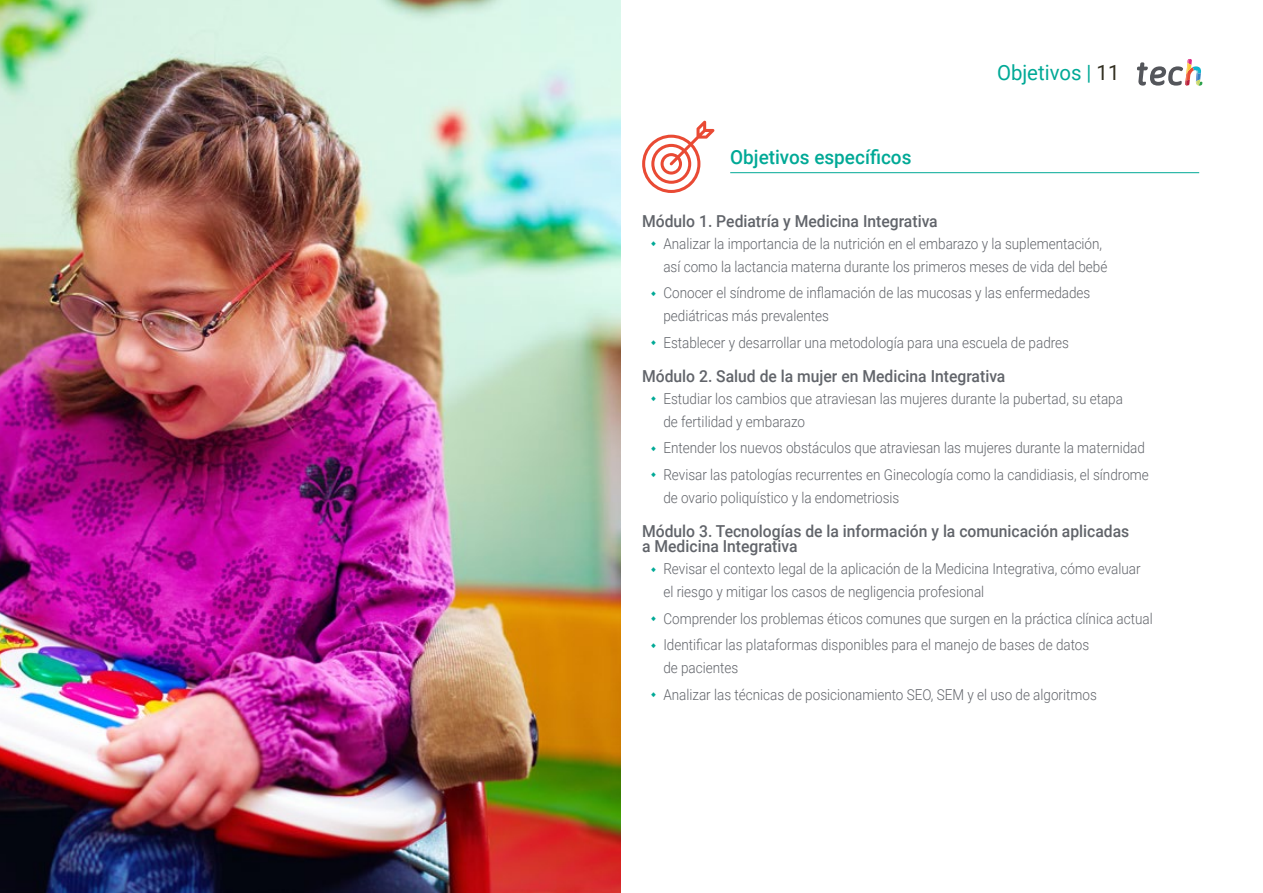
<style>
.page{position:relative;width:1263px;height:893px;background:#fff}
.page>*{position:absolute;margin:0;border:0;box-sizing:border-box;transform-origin:0 0}
.t1{font:21px "Roboto";color:#00a996}
.t2{font:500 19.5px "Roboto";color:#00a996}
.t3{font:500 16.5px/15px "Roboto";color:#61646a;scale:.95 1}
.t4{font:300 15px/22.5px "Roboto";color:#61646a;scale:.9 1}
.s1{color:#312e20}
</style>
<div class="page">
<hr style="left:730px;top:172px;width:469px;height:1px;background:#00a996">
<svg style="left:642px;top:121px;width:72px;height:72px"></svg>
<img style="left:0;top:0;width:621px;height:893px">
<svg style="left:1137px;top:59px;width:65px;height:27px"></svg>
<h2 class="t2" style="left:730px;top:144px;width:183px">Objetivos específicos</h2>
<h1 class="t1" style="left:997px;top:57px;width:124px">Objetivos | <span class="s1">11</span></h1>
<p class="t3" style="left:642px;top:213px;width:313px">Módulo 1. Pediatría y Medicina Integrativa</p>
<p class="t4" style="left:663px;top:232px;width:495px">Analizar la importancia de la nutrición en el embarazo y la suplementación, así como la lactancia materna durante los primeros meses de vida del bebé</p>
<p class="t4" style="left:663px;top:281px;width:476px">Conocer el síndrome de inflamación de las mucosas y las enfermedades pediátricas más prevalentes</p>
<p class="t4" style="left:663px;top:330px;width:452px">Establecer y desarrollar una metodología para una escuela de padres</p>
<p class="t3" style="left:642px;top:368px;width:384px">Módulo 2. Salud de la mujer en Medicina Integrativa</p>
<p class="t4" style="left:663px;top:387px;width:512px">Estudiar los cambios que atraviesan las mujeres durante la pubertad, su etapa de fertilidad y embarazo</p>
<p class="t4" style="left:663px;top:434px;width:541px;line-height:26.7px">Entender los nuevos obstáculos que atraviesan las mujeres durante la maternidad<br>Revisar las patologías recurrentes en Ginecología como la candidiasis, el síndrome</p>
<p class="t4" style="left:663px;top:486px;width:264px">de ovario poliquístico y la endometriosis</p>
<p class="t3" style="left:642px;top:523px;width:514px">Módulo 3. Tecnologías de la información y la comunicación aplicadas a Medicina Integrativa</p>
<p class="t4" style="left:663px;top:557px;width:532px">Revisar el contexto legal de la aplicación de la Medicina Integrativa, cómo evaluar el riesgo y mitigar los casos de negligencia profesional</p>
<p class="t4" style="left:663px;top:604px;width:545px;line-height:26.7px">Comprender los problemas éticos comunes que surgen en la práctica clínica actual<br>Identificar las plataformas disponibles para el manejo de bases de datos</p>
<p class="t4" style="left:663px;top:654px;width:483px;line-height:26.7px">de pacientes<br>Analizar las técnicas de posicionamiento SEO, SEM y el uso de algoritmos</p>
</div>
